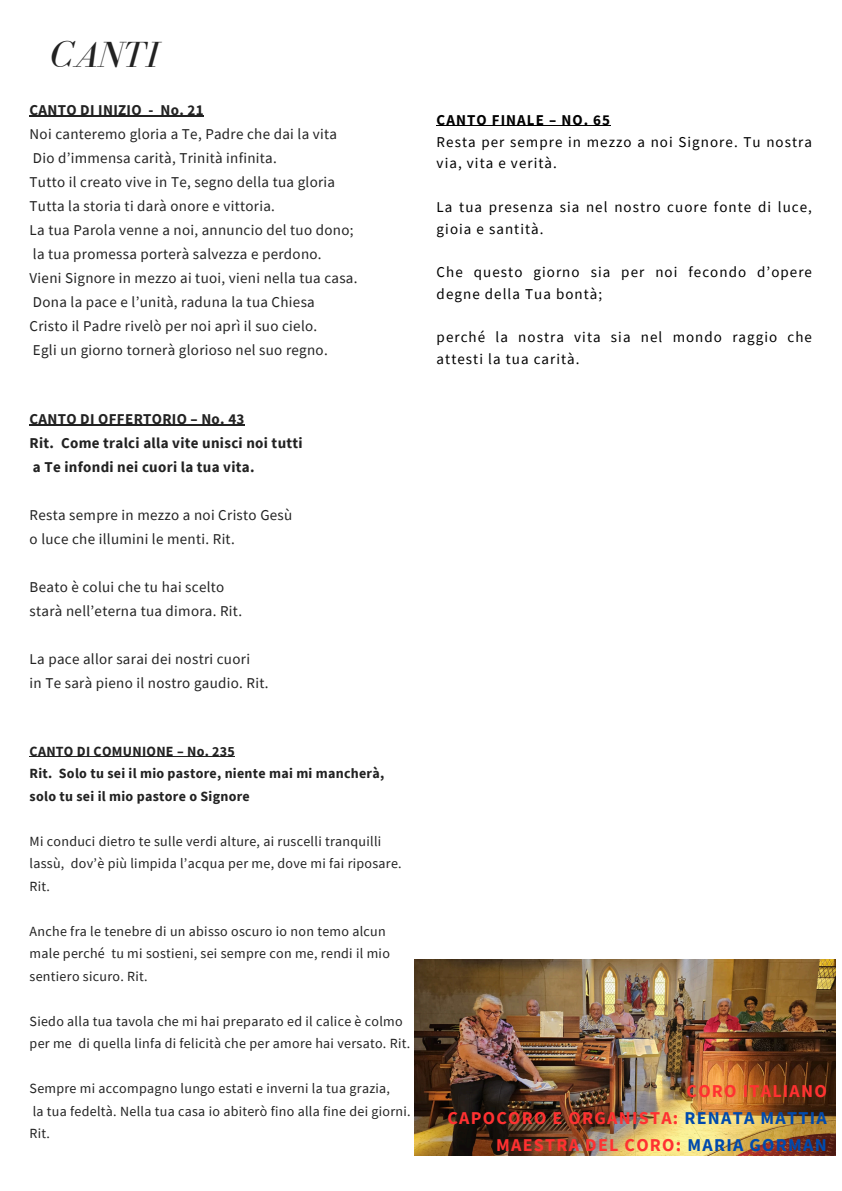
<style>
.page{position:relative;width:842px;height:1191px;background:#fff}
.page>*{position:absolute;margin:0;border:0;box-sizing:border-box;transform-origin:0 0}
.t1{font:italic 37.4px "Bodoni FLF";color:#222}
.t2{font:700 18px/27px "Source Sans Pro";letter-spacing:.07em;color:#ff3131;text-align:right}
.t3{font:15px "Source Sans Pro";letter-spacing:.02em;color:#222}
.t4{font:15px/21.8px "Source Sans Pro";letter-spacing:.07em;color:#000}
.t5{font:700 15px/24px "Source Sans Pro";letter-spacing:.02em;color:#222}
.t6{font:700 15px "Source Sans Pro";letter-spacing:.07em;color:#000}
.t7{font:14px/22.5px "Source Sans Pro";letter-spacing:.02em;color:#222}
.t8{font:700 14px/22.5px "Source Sans Pro";letter-spacing:.02em;color:#222}
.s1{color:#004aad}
</style>
<div class="page">
<img style="left:414px;top:959px;width:421px;height:196px">
<hr style="left:30px;top:115px;width:112px;height:2px;background:#222">
<svg style="left:142px;top:115px;width:18px;height:2px"></svg>
<hr style="left:160px;top:115px;width:44px;height:2px;background:#222">
<hr style="left:30px;top:424px;width:215px;height:2px;background:#222">
<hr style="left:30px;top:756px;width:205px;height:1px;background:#222">
<hr style="left:437px;top:125px;width:174px;height:1px;background:#000">
<p class="t1" style="left:51px;top:35px;width:111px">CANTI</p>
<p class="t5" style="left:30px;top:97px;width:175px">CANTO DI INIZIO - No. 21</p>
<p class="t3" style="left:30px;top:124px;width:309px">Noi canteremo gloria a Te, Padre che dai la vita</p>
<p class="t3" style="left:33px;top:148px;width:245px">Dio d’immensa carità, Trinità infinita.</p>
<p class="t3" style="left:30px;top:172px;width:307px">Tutto il creato vive in Te, segno della tua gloria</p>
<p class="t3" style="left:30px;top:196px;width:247px">Tutta la storia ti darà onore e vittoria.</p>
<p class="t3" style="left:30px;top:220px;width:325px">La tua Parola venne a noi, annuncio del tuo dono;</p>
<p class="t3" style="left:33px;top:244px;width:290px">la tua promessa porterà salvezza e perdono.</p>
<p class="t3" style="left:30px;top:268px;width:329px">Vieni Signore in mezzo ai tuoi, vieni nella tua casa.</p>
<p class="t3" style="left:33px;top:292px;width:283px">Dona la pace e l’unità, raduna la tua Chiesa</p>
<p class="t3" style="left:30px;top:316px;width:289px">Cristo il Padre rivelò per noi aprì il suo cielo.</p>
<h3 class="t3" style="left:33px;top:340px;width:296px">Egli un giorno tornerà glorioso nel suo regno.</h3>
<p class="t5" style="left:30px;top:406px;width:275px">CANTO DI OFFERTORIO – No. 43<br>Rit. Come tralci alla vite unisci noi tutti a Te infondi nei cuori la tua vita.</p>
<p class="t3" style="left:30px;top:505px;width:264px">Resta sempre in mezzo a noi Cristo Gesù</p>
<p class="t3" style="left:30px;top:529px;width:207px">o luce che illumini le menti. Rit.</p>
<p class="t3" style="left:30px;top:577px;width:196px">Beato è colui che tu hai scelto</p>
<p class="t3" style="left:30px;top:601px;width:214px">starà nell’eterna tua dimora. Rit.</p>
<p class="t3" style="left:30px;top:649px;width:222px">La pace allor sarai dei nostri cuori</p>
<h3 class="t3" style="left:30px;top:673px;width:240px">in Te sarà pieno il nostro gaudio. Rit.</h3>
<p class="t8" style="left:30px;top:739px;width:356px">CANTO DI COMUNIONE – No. 235<br>Rit. Solo tu sei il mio pastore, niente mai mi mancherà, solo tu sei il mio pastore o Signore</p>
<p class="t7" style="left:30px;top:829px;width:374px">Mi conduci dietro te sulle verdi alture, ai ruscelli tranquilli lassù, dov’è più limpida l’acqua per me, dove mi fai riposare.<br>Rit.</p>
<p class="t7" style="left:30px;top:919px;width:362px">Anche fra le tenebre di un abisso oscuro io non temo alcun male perché tu mi sostieni, sei sempre con me, rendi il mio sentiero sicuro. Rit.</p>
<p class="t7" style="left:30px;top:1009px;width:382px">Siedo alla tua tavola che mi hai preparato ed il calice è colmo per me di quella linfa di felicità che per amore hai versato. Rit.</p>
<p class="t7" style="left:30px;top:1076px;width:362px">Sempre mi accompagno lungo estati e inverni la tua grazia,</p>
<p class="t7" style="left:30px;top:1099px;width:383px">la tua fedeltà. Nella tua casa io abiterò fino alla fine dei giorni.<br>Rit.</p>
<p class="t6" style="left:437px;top:110px;width:175px">CANTO FINALE – NO. 65</p>
<p class="t4" style="left:437px;top:130px;width:377px">Resta per sempre in mezzo a noi Signore. Tu nostra via, vita e verità.</p>
<p class="t4" style="left:437px;top:195px;width:377px">La tua presenza sia nel nostro cuore fonte di luce, gioia e santità.</p>
<p class="t4" style="left:437px;top:261px;width:377px">Che questo giorno sia per noi fecondo d’opere degne della Tua bontà;</p>
<p class="t4" style="left:437px;top:326px;width:377px">perché la nostra vita sia nel mondo raggio che attesti la tua carità.</p>
<p class="t2" style="left:447px;top:1077px;width:381px">CORO ITALIANO<br>CAPOCORO E ORGANISTA: <span class="s1">RENATA MATTIA<br></span>MAESTRA DEL CORO: <span class="s1">MARIA GORMAN</span></p>
</div>
